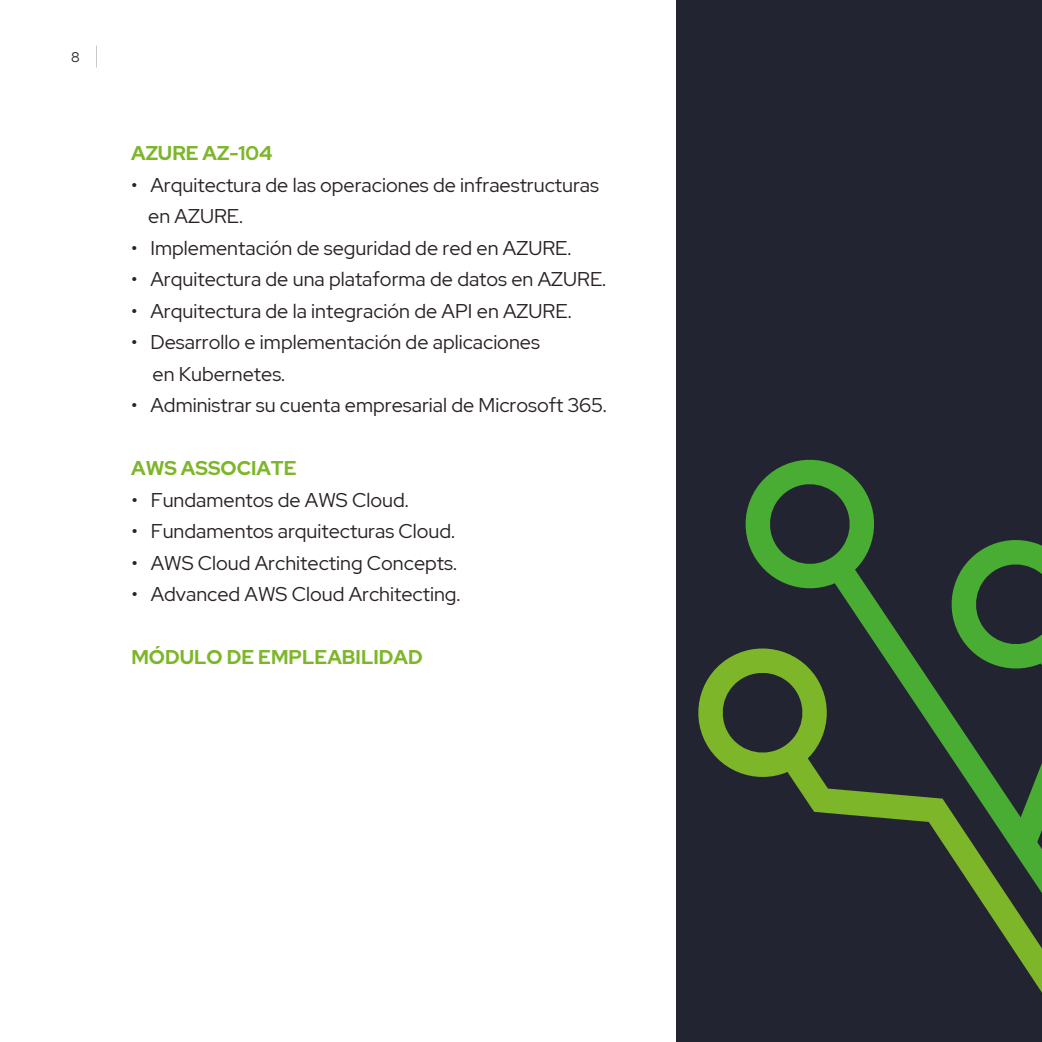
<style>
.page{position:relative;width:1042px;height:1042px;background:#fff}
.page>*{position:absolute;margin:0;border:0;box-sizing:border-box;transform-origin:0 0}
.t1{font:19.78px/31.5px "Red Hat Display";color:#292223}
.t2{font:700 19.78px "Red Hat Display";color:#7db629}
.t3{font:14px "Red Hat Display";color:#282122}
</style>
<div class="page">
<div style="left:676px;top:0;width:366px;height:1042px;background:#232432"></div>
<svg style="left:745px;top:459px;width:129px;height:130px"></svg>
<svg style="left:698px;top:648px;width:129px;height:129px"></svg>
<svg style="left:969px;top:540px;width:73px;height:20px"></svg>
<svg style="left:828px;top:560px;width:214px;height:189px"></svg>
<svg style="left:781px;top:749px;width:261px;height:243px"></svg>
<p class="t3" style="left:71px;top:48px;width:10px">8</p>
<p class="t2" style="left:131px;top:140px;width:143px">AZURE AZ-104</p>
<p class="t1" style="left:148px;top:168px;width:452px;text-indent:-17px">• Arquitectura de las operaciones de infraestructuras en AZURE.</p>
<p class="t1" style="left:131px;top:231px;width:442px">• Implementación de seguridad de red en AZURE.</p>
<p class="t1" style="left:131px;top:263px;width:476px">• Arquitectura de una plataforma de datos en AZURE.</p>
<p class="t1" style="left:131px;top:294px;width:442px">• Arquitectura de la integración de API en AZURE.</p>
<p class="t1" style="left:152px;top:326px;width:389px;text-indent:-21px">• Desarrollo e implementación de aplicaciones en Kubernetes.</p>
<p class="t1" style="left:131px;top:389px;width:477px">• Administrar su cuenta empresarial de Microsoft 365.</p>
<p class="t2" style="left:131px;top:455px;width:167px">AWS ASSOCIATE</p>
<p class="t1" style="left:131px;top:483px;width:279px">• Fundamentos de AWS Cloud.</p>
<p class="t1" style="left:131px;top:515px;width:325px">• Fundamentos arquitecturas Cloud.</p>
<p class="t1" style="left:131px;top:547px;width:327px">• AWS Cloud Architecting Concepts.</p>
<p class="t1" style="left:131px;top:578px;width:331px">• Advanced AWS Cloud Architecting.</p>
<p class="t2" style="left:131px;top:644px;width:293px">MÓDULO DE EMPLEABILIDAD</p>
</div>
